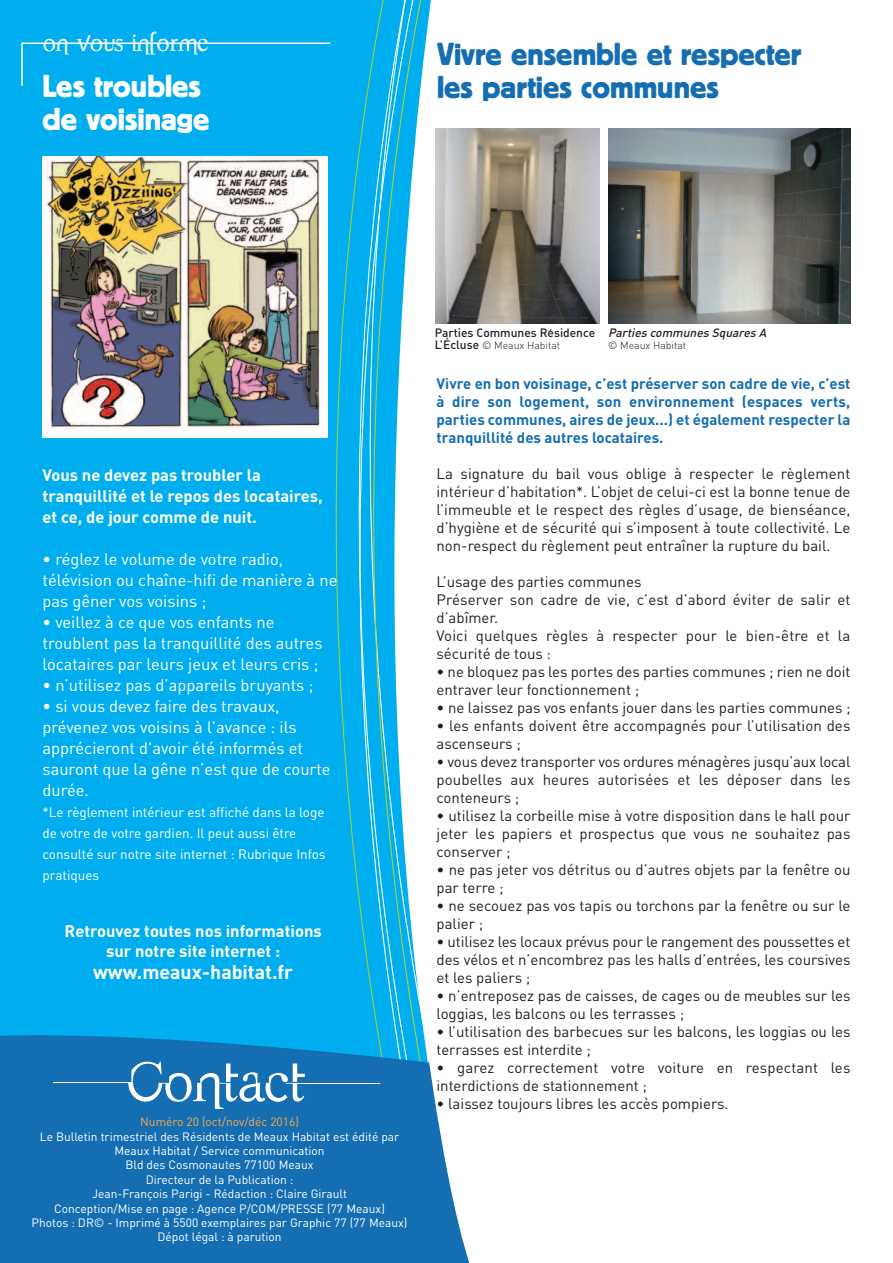
<style>
.page{position:relative;width:893px;height:1263px;background:#fff}
.page>*{position:absolute;margin:0;border:0;box-sizing:border-box;transform-origin:0 0}
.t1{font:31.5px/33px "Block BE";color:#156eb1}
.t2{font:31.5px/33px "Block BE";color:#fff}
.t3{font:21px "Appendix Normal";color:#fff}
.t4{font:700 19.5px "DIN";color:#fff}
.t5{font:16.5px/21px "DIN";color:#fff}
.t6{font:700 16.5px/21px "DIN";color:#fff}
.t7{font:15px/18px "DIN";color:#231f20}
.t8{font:700 15px/18px "DIN";color:#156eb1;text-align:justify}
.t9{font:13.5px/21px "DIN";color:#fff}
.t10{font:12px/14.4px "DIN";color:#fff;text-align:center}
.t11{font:12px "DIN";color:#faa84a}
.t12{font:12px "DIN Medium Alternate";color:#231f20}
.t13{font:italic 12px "DIN Medium Alternate";color:#231f20}
.t14{font:300 10.5px "DIN";color:#231f20}
.s1{font-family:"Baskerville";font-weight:600}
.s2{font-family:"DIN Medium Alternate";font-weight:400;font-size:12px}
</style>
<div class="page">
<div style="left:0;top:0;width:239px;height:1035px;background:#00aeef"></div>
<div style="left:239px;top:0;width:23px;height:1035px;background:#00aeef"></div>
<div style="left:262px;top:0;width:14px;height:1035px;background:#00aeef"></div>
<svg style="left:276px;top:0;width:192px;height:1035px"></svg>
<hr style="left:21px;top:43px;width:2px;height:43px;background:#fff">
<hr style="left:22px;top:43px;width:308px;height:1px;background:#fff">
<img style="left:43px;top:156px;width:284px;height:281px">
<img style="left:436px;top:128px;width:164px;height:195px">
<div style="left:0;top:1035px;width:419px;height:228px;background:#156eb1"></div>
<hr style="left:295px;top:1083px;width:84px;height:1px;background:#fff">
<hr style="left:53px;top:1082px;width:79px;height:1px;background:#fff">
<svg style="left:128px;top:1062px;width:177px;height:47px"></svg>
<svg style="left:419px;top:989px;width:51px;height:274px"></svg>
<img style="left:608px;top:128px;width:242px;height:195px">
<h2 class="t3" style="left:43px;top:31px;width:167px">on vous informe</h2>
<h1 class="t2" style="left:43px;top:71px;width:169px">Les troubles de voisinage</h1>
<h1 class="t1" style="left:437px;top:39px;width:366px">Vivre ensemble et respecter les parties communes</h1>
<p class="t6" style="left:43px;top:465px;width:282px">Vous ne devez pas troubler la tranquillité et le repos des locataires, et ce, de jour comme de nuit.</p>
<p class="t5" style="left:43px;top:549px;width:296px">• réglez le volume de votre radio, télévision ou chaîne-hifi de manière à ne pas gêner vos voisins ;</p>
<p class="t5" style="left:43px;top:612px;width:281px">• veillez à ce que vos enfants ne troublent pas la tranquillité des autres locataires par leurs jeux et leurs cris ;</p>
<p class="t5" style="left:43px;top:675px;width:272px">• n’utilisez pas d’appareils bruyants ;</p>
<p class="t5" style="left:43px;top:696px;width:290px">• si vous devez faire des travaux, prévenez vos voisins à l'avance : ils apprécieront d'avoir été informés et sauront que la gêne n’est que de courte durée.</p>
<p class="t9" style="left:43px;top:802px;width:285px">*Le règlement intérieur est affiché dans la loge de votre de votre gardien. Il peut aussi être consulté sur notre site internet : Rubrique Infos pratiques</p>
<p class="t6" style="left:65px;top:921px;width:259px;line-height:19.8px;text-align:center">Retrouvez toutes nos informations sur notre site internet :</p>
<h3 class="t4" style="left:93px;top:961px;width:201px">www.meaux-habitat.fr</h3>
<p class="t11" style="left:140px;top:1115px;width:160px">Numéro 20 (oct/nov/déc 2016)</p>
<p class="t10" style="left:32px;top:1129px;width:377px">Le Bulletin trimestriel des Résidents de Meaux Habitat est édité par Meaux Habitat / Service communication<br>Bld des Cosmonautes 77100 Meaux<br>Directeur de la Publication :<br>Jean-François Parigi - Rédaction : Claire Girault<br>Conception/Mise en page : Agence P/COM/PRESSE (77 Meaux)<br>Photos : DR© - Imprimé à 5500 exemplaires par Graphic 77 (77 Meaux)<br>Dépot légal : à parution</p>
<p class="t12" style="left:435px;top:326px;width:162px">Parties Communes Re<span class="s1">́</span>sidence</p>
<p class="t14" style="left:435px;top:339px;width:127px"><span class="s2">L’Écluse</span> © Meaux Habitat</p>
<p class="t13" style="left:608px;top:326px;width:160px">Parties communes Squares A</p>
<p class="t14" style="left:608px;top:339px;width:80px">© Meaux Habitat</p>
<p class="t8" style="left:436px;top:375px;width:415px">Vivre en bon voisinage, c’est préserver son cadre de vie, c’est à dire son logement, son environnement (espaces verts, parties communes, aires de jeux...) et également respecter la tranquillité des autres locataires.</p>
<p class="t7" style="left:436px;top:465px;width:415px;text-align:justify">La signature du bail vous oblige à respecter le règlement intérieur d’habitation*. L’objet de celui-ci est la bonne tenue de l’immeuble et le respect des règles d’usage, de bienséance, d’hygiène et de sécurité qui s’imposent à toute collectivité. Le non-respect du règlement peut entraîner la rupture du bail.</p>
<p class="t7" style="left:436px;top:573px;width:415px">L’usage des parties communes<br>Préserver son cadre de vie, c’est d’abord éviter de salir et d’abîmer.<br>Voici quelques règles à respecter pour le bien-être et la sécurité de tous :</p>
<p class="t7" style="left:436px;top:663px;width:415px">• ne bloquez pas les portes des parties communes ; rien ne doit entraver leur fonctionnement ;</p>
<p class="t7" style="left:436px;top:699px;width:415px">• ne laissez pas vos enfants jouer dans les parties communes ;</p>
<p class="t7" style="left:436px;top:717px;width:415px">• les enfants doivent être accompagnés pour l’utilisation des ascenseurs ;</p>
<p class="t7" style="left:436px;top:753px;width:415px;text-align:justify">• vous devez transporter vos ordures ménagères jusqu’aux local poubelles aux heures autorisées et les déposer dans les conteneurs ;</p>
<p class="t7" style="left:436px;top:807px;width:415px;text-align:justify">• utilisez la corbeille mise à votre disposition dans le hall pour jeter les papiers et prospectus que vous ne souhaitez pas conserver ;</p>
<p class="t7" style="left:436px;top:861px;width:415px">• ne pas jeter vos détritus ou d’autres objets par la fenêtre ou par terre ;</p>
<p class="t7" style="left:436px;top:897px;width:415px">• ne secouez pas vos tapis ou torchons par la fenêtre ou sur le palier ;</p>
<p class="t7" style="left:436px;top:933px;width:415px;text-align:justify">• utilisez les locaux prévus pour le rangement des poussettes et des vélos et n’encombrez pas les halls d’entrées, les coursives et les paliers ;</p>
<p class="t7" style="left:436px;top:987px;width:415px">• n’entreposez pas de caisses, de cages ou de meubles sur les loggias, les balcons ou les terrasses ;</p>
<p class="t7" style="left:436px;top:1023px;width:415px">• l’utilisation des barbecues sur les balcons, les loggias ou les terrasses est interdite ;</p>
<p class="t7" style="left:436px;top:1059px;width:415px">• garez correctement votre voiture en respectant les interdictions de stationnement ;</p>
<p class="t7" style="left:436px;top:1095px;width:294px">• laissez toujours libres les accès pompiers.</p>
</div>
